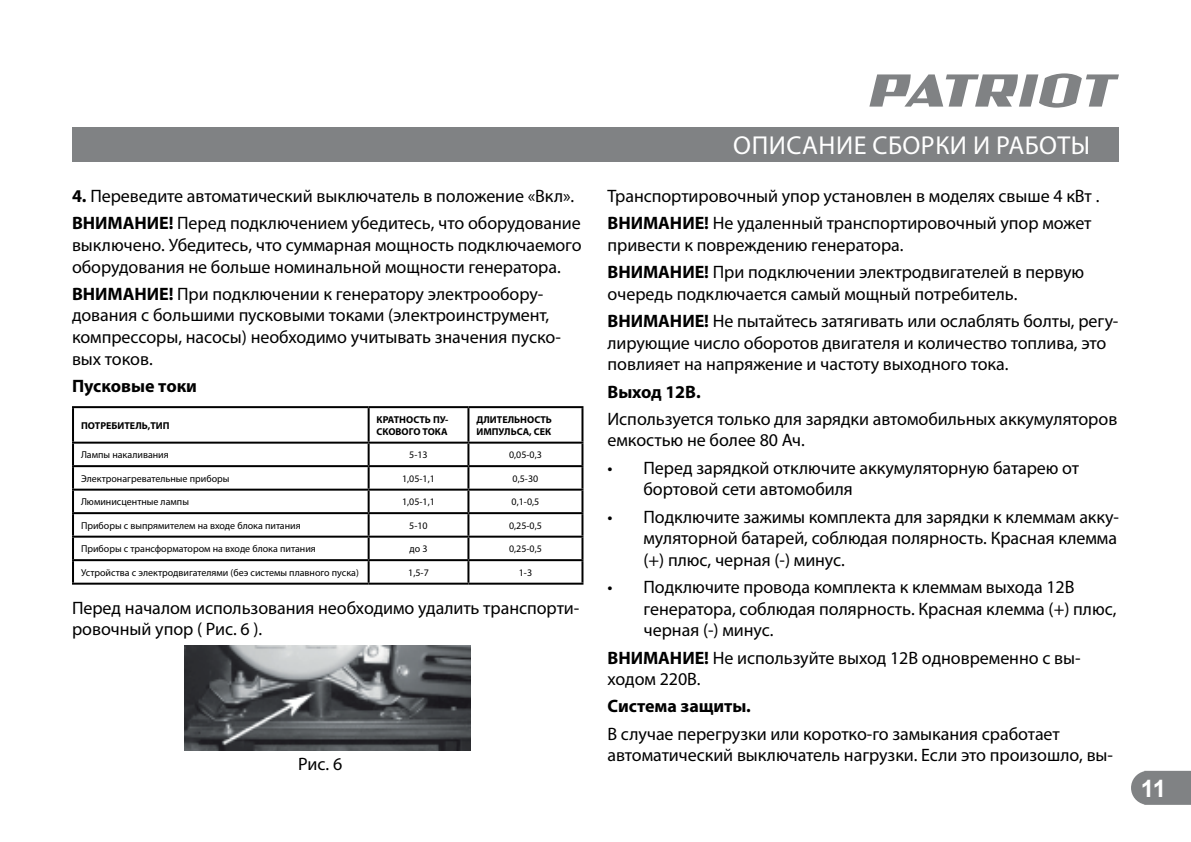
<style>
.page{position:relative;width:1191px;height:842px;background:#fff}
.page>*{position:absolute;margin:0;border:0;box-sizing:border-box;transform-origin:0 0}
.t1{font:26px "Myriad Pro";letter-spacing:.02em;color:#fff}
.t2{font:700 24px "Arial";color:#fff}
.t3{font:18px/21.6px "Myriad Pro";letter-spacing:-.005em;color:#000}
.t4{font:700 18px "Myriad Pro";letter-spacing:-.005em;color:#000}
.t5{font:10px "Myriad Pro";color:#000}
.t6{font:700 10px/12px "Myriad Pro";color:#000}
.s1{font-weight:700}
</style>
<div class="page">
<svg style="left:1131px;top:771px;width:60px;height:34px;background:#888a8b"></svg>
<svg style="left:869px;top:73px;width:250px;height:35px"></svg>
<div style="left:72px;top:127px;width:1047px;height:34px;background:#808284"></div>
<hr style="left:72px;top:406px;width:297px;height:2px;background:#000">
<hr style="left:72px;top:408px;width:2px;height:34px;background:#000">
<hr style="left:369px;top:406px;width:99px;height:2px;background:#000">
<hr style="left:368px;top:408px;width:2px;height:34px;background:#000">
<hr style="left:468px;top:406px;width:115px;height:2px;background:#000">
<hr style="left:467px;top:408px;width:2px;height:34px;background:#000">
<hr style="left:581px;top:408px;width:2px;height:34px;background:#000">
<hr style="left:72px;top:442px;width:297px;height:2px;background:#000">
<hr style="left:72px;top:444px;width:2px;height:21px;background:#000">
<hr style="left:369px;top:442px;width:99px;height:2px;background:#000">
<hr style="left:368px;top:444px;width:2px;height:21px;background:#000">
<hr style="left:468px;top:442px;width:115px;height:2px;background:#000">
<hr style="left:467px;top:444px;width:2px;height:21px;background:#000">
<hr style="left:581px;top:444px;width:2px;height:21px;background:#000">
<hr style="left:72px;top:465px;width:297px;height:2px;background:#000">
<hr style="left:72px;top:467px;width:2px;height:22px;background:#000">
<hr style="left:369px;top:465px;width:99px;height:2px;background:#000">
<hr style="left:368px;top:467px;width:2px;height:22px;background:#000">
<hr style="left:468px;top:465px;width:115px;height:2px;background:#000">
<hr style="left:467px;top:467px;width:2px;height:22px;background:#000">
<hr style="left:581px;top:467px;width:2px;height:22px;background:#000">
<hr style="left:72px;top:489px;width:297px;height:2px;background:#000">
<hr style="left:72px;top:491px;width:2px;height:21px;background:#000">
<hr style="left:369px;top:489px;width:99px;height:2px;background:#000">
<hr style="left:368px;top:491px;width:2px;height:21px;background:#000">
<hr style="left:468px;top:489px;width:115px;height:2px;background:#000">
<hr style="left:467px;top:491px;width:2px;height:21px;background:#000">
<hr style="left:581px;top:491px;width:2px;height:21px;background:#000">
<hr style="left:72px;top:512px;width:297px;height:2px;background:#000">
<hr style="left:72px;top:514px;width:2px;height:22px;background:#000">
<hr style="left:369px;top:512px;width:99px;height:2px;background:#000">
<hr style="left:368px;top:514px;width:2px;height:22px;background:#000">
<hr style="left:468px;top:512px;width:115px;height:2px;background:#000">
<hr style="left:467px;top:514px;width:2px;height:22px;background:#000">
<hr style="left:581px;top:514px;width:2px;height:22px;background:#000">
<hr style="left:72px;top:536px;width:297px;height:2px;background:#000">
<hr style="left:72px;top:538px;width:2px;height:21px;background:#000">
<hr style="left:369px;top:536px;width:99px;height:2px;background:#000">
<hr style="left:368px;top:538px;width:2px;height:21px;background:#000">
<hr style="left:468px;top:536px;width:115px;height:2px;background:#000">
<hr style="left:467px;top:538px;width:2px;height:21px;background:#000">
<hr style="left:581px;top:538px;width:2px;height:21px;background:#000">
<hr style="left:72px;top:559px;width:297px;height:2px;background:#000">
<hr style="left:72px;top:561px;width:2px;height:22px;background:#000">
<hr style="left:369px;top:559px;width:99px;height:2px;background:#000">
<hr style="left:368px;top:561px;width:2px;height:22px;background:#000">
<hr style="left:468px;top:559px;width:115px;height:2px;background:#000">
<hr style="left:467px;top:561px;width:2px;height:22px;background:#000">
<hr style="left:581px;top:561px;width:2px;height:22px;background:#000">
<hr style="left:72px;top:583px;width:297px;height:2px;background:#000">
<hr style="left:369px;top:583px;width:99px;height:2px;background:#000">
<hr style="left:468px;top:583px;width:115px;height:2px;background:#000">
<img style="left:185px;top:645px;width:286px;height:105px">
<p class="t3" style="left:72px;top:183px;width:510px;line-height:27.2px"><span class="s1">4.</span> Переведите автоматический выключатель в положение «Вкл».<br><span class="s1">ВНИМАНИЕ!</span> Перед подключением убедитесь, что оборудование</p>
<p class="t3" style="left:72px;top:235px;width:511px">выключено. Убедитесь, что суммарная мощность подключаемого оборудования не больше номинальной мощности генератора.</p>
<p class="t3" style="left:72px;top:284px;width:490px"><span class="s1">ВНИМАНИЕ!</span> При подключении к генератору электрообору&shy;дования с большими пусковыми токами (электроинструмент, компрессоры, насосы) необходимо учитывать значения пуско&shy;вых токов.</p>
<p class="t4" style="left:72px;top:377px;width:126px">Пусковые токи</p>
<p class="t6" style="left:81px;top:420px;width:90px">ПОТРЕБИТЕЛЬ,ТИП</p>
<p class="t6" style="left:376px;top:414px;width:73px">КРАТНОСТЬ ПУ-<br>СКОВОГО ТОКА</p>
<p class="t6" style="left:476px;top:414px;width:77px">ДЛИТЕЛЬНОСТЬ<br>ИМПУЛЬСА, СЕК</p>
<p class="t5" style="left:81px;top:450px;width:89px">Лампы накаливания</p>
<p class="t5" style="left:409px;top:450px;width:20px">5-13</p>
<p class="t5" style="left:509px;top:450px;width:34px">0,05-0,3</p>
<p class="t5" style="left:81px;top:473px;width:150px">Электронагревательные приборы</p>
<p class="t5" style="left:402px;top:473px;width:34px">1,05-1,1</p>
<p class="t5" style="left:512px;top:473px;width:27px">0,5-30</p>
<p class="t5" style="left:81px;top:497px;width:109px">Люминисцентные лампы</p>
<p class="t5" style="left:402px;top:497px;width:34px">1,05-1,1</p>
<p class="t5" style="left:511px;top:497px;width:29px">0,1-0,5</p>
<p class="t5" style="left:81px;top:520px;width:221px">Приборы с выпрямителем на входе блока питания</p>
<p class="t5" style="left:409px;top:520px;width:20px">5-10</p>
<p class="t5" style="left:509px;top:520px;width:34px">0,25-0,5</p>
<p class="t5" style="left:81px;top:544px;width:236px">Приборы с трансформатором на входе блока питания</p>
<p class="t5" style="left:409px;top:544px;width:19px">до 3</p>
<p class="t5" style="left:509px;top:544px;width:34px">0,25-0,5</p>
<p class="t5" style="left:81px;top:567px;width:279px">Устройства с электродвигателями (беэ системы плавного пуска)</p>
<p class="t5" style="left:408px;top:567px;width:22px">1,5-7</p>
<p class="t5" style="left:519px;top:567px;width:15px">1-3</p>
<p class="t3" style="left:72px;top:597px;width:509px">Перед началом использования необходимо удалить транспорти&shy;ровочный упор ( Рис. 6 ).</p>
<p class="t3" style="left:298px;top:754px;width:46px">Рис. 6</p>
<h1 class="t1" style="left:733px;top:133px;width:359px">ОПИСАНИЕ СБОРКИ И РАБОТЫ</h1>
<p class="t3" style="left:607px;top:183px;width:493px;line-height:27.2px">Транспортировочный упор установлен в моделях свыше 4 кВт .<br><span class="s1">ВНИМАНИЕ!</span> Не удаленный транспортировочный упор может</p>
<p class="t3" style="left:607px;top:232px;width:478px;line-height:27.2px">привести к повреждению генератора.<br><span class="s1">ВНИМАНИЕ!</span> При подключении электродвигателей в первую</p>
<p class="t3" style="left:607px;top:281px;width:512px;line-height:27.2px">очередь подключается самый мощный потребитель.<br><span class="s1">ВНИМАНИЕ!</span> Не пытайтесь затягивать или ослаблять болты, регу-</p>
<p class="t3" style="left:607px;top:332px;width:500px">лирующие число оборотов двигателя и количество топлива, это повлияет на напряжение и частоту выходного тока.</p>
<p class="t4" style="left:607px;top:383px;width:95px">Выход 12В.</p>
<p class="t3" style="left:607px;top:409px;width:511px">Используется только для зарядки автомобильных аккумуляторов емкостью не более 80 Ач.</p>
<p class="t3" style="left:643px;top:457px;width:437px;text-indent:-36px">• Перед зарядкой отключите аккумуляторную батарею от бортовой сети автомобиля</p>
<p class="t3" style="left:643px;top:506px;width:477px;text-align:justify;text-indent:-36px">• Подключите зажимы комплекта для зарядки к клеммам акку&shy;муляторной батарей, соблюдая полярность. Красная клемма (+) плюс, черная (-) минус.</p>
<p class="t3" style="left:643px;top:577px;width:474px;text-indent:-36px">• Подключите провода комплекта к клеммам выхода 12В генератора, соблюдая полярность. Красная клемма (+) плюс, черная (-) минус.</p>
<p class="t3" style="left:607px;top:647px;width:474px"><span class="s1">ВНИМАНИЕ!</span> Не используйте выход 12В одновременно с вы&shy;ходом 220В.</p>
<p class="t4" style="left:607px;top:697px;width:145px">Система защиты.</p>
<p class="t3" style="left:607px;top:723px;width:507px">В случае перегрузки или коротко-го замыкания сработает автоматический выключатель нагрузки. Если это произошло, вы-</p>
<h2 class="t2" style="left:1140px;top:774px;width:27px">11</h2>
</div>
